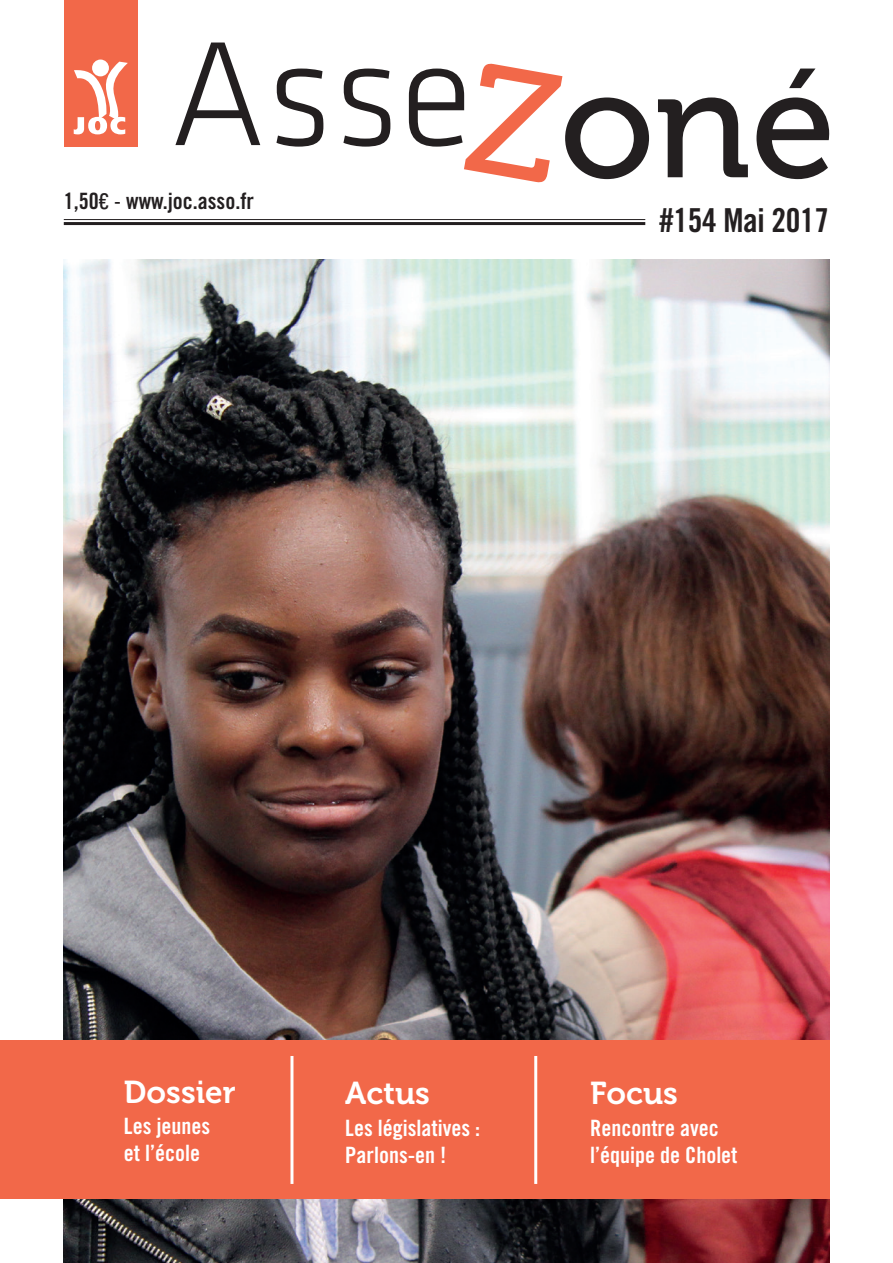
<style>
.page{position:relative;width:893px;height:1263px;background:#fff}
.page>*{position:absolute;margin:0;border:0;box-sizing:border-box;transform-origin:0 0}
.t1{font:33px "Trade Gothic LT Std Bd Cn 20";letter-spacing:-.01em;color:#231f20}
.t2{font:31.5px "Museo 700";color:#fff}
.t3{font:22.5px/27px "Trade Gothic LT Std Bd Cn 20";color:#fff}
.t4{font:22.5px "Trade Gothic LT Std Bd Cn 20";color:#231f20}
.s1{font-family:"Univers LT Std";font-stretch:condensed}
</style>
<div class="page">
<img style="left:64px;top:259px;width:765px;height:1004px">
<div style="left:64px;top:0;width:74px;height:146px;background:#f26849"></div>
<svg style="left:74px;top:62px;width:54px;height:72px"></svg>
<div style="left:92px;top:60px;width:17px;height:16px;background:#fff;border-radius:50%"></div>
<hr style="left:64px;top:219px;width:581px;height:1px;background:#231f20">
<hr style="left:64px;top:222px;width:581px;height:3px;background:#231f20">
<div style="left:0;top:1041px;width:829px;height:158px;background:#f26849"></div>
<hr style="left:290px;top:1056px;width:3px;height:128px;background:#fff">
<hr style="left:534px;top:1056px;width:3px;height:128px;background:#fff">
<svg style="left:175px;top:43px;width:85px;height:102px"></svg>
<svg style="left:276px;top:69px;width:47px;height:78px"></svg>
<svg style="left:343px;top:69px;width:47px;height:78px"></svg>
<svg style="left:409px;top:63px;width:240px;height:120px"></svg>
<svg style="left:658px;top:97px;width:90px;height:80px"></svg>
<svg style="left:756px;top:69px;width:73px;height:110px"></svg>
<p class="t4" style="left:64px;top:188px;width:192px">1,50<span class="s1">€ -</span> www.joc.asso.fr</p>
<h1 class="t1" style="left:659px;top:200px;width:172px">#154 Mai 2017</h1>
<h2 class="t2" style="left:124px;top:1074px;width:113px">Dossier</h2>
<p class="t3" style="left:124px;top:1112px;width:88px">Les jeunes et l’école</p>
<h2 class="t2" style="left:345px;top:1076px;width:86px">Actus</h2>
<p class="t3" style="left:345px;top:1114px;width:136px">Les législatives :<br>Parlons-en !</p>
<h2 class="t2" style="left:590px;top:1076px;width:89px">Focus</h2>
<p class="t3" style="left:590px;top:1114px;width:149px">Rencontre avec l’équipe de Cholet</p>
</div>
